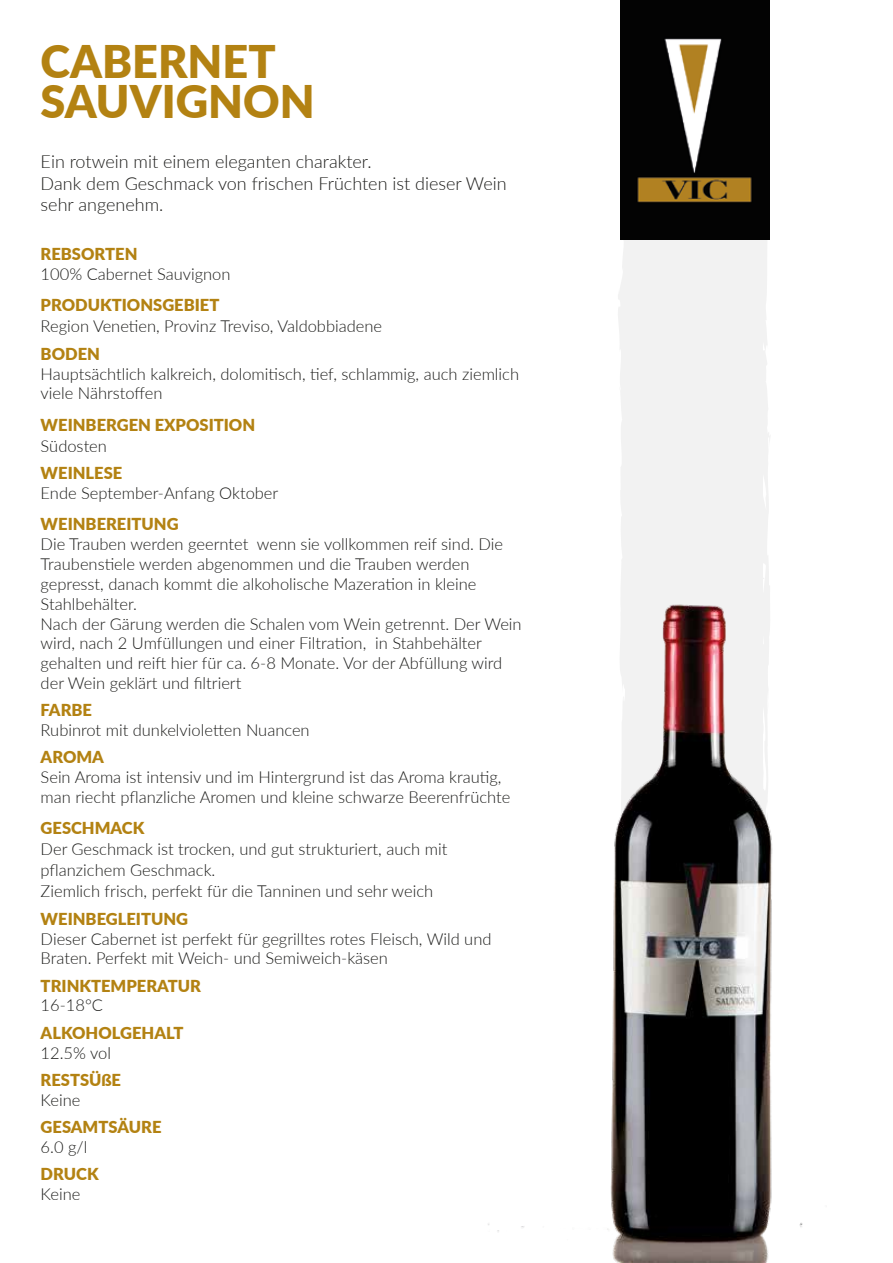
<style>
.page{position:relative;width:893px;height:1263px;background:#fff}
.page>*{position:absolute;margin:0;border:0;box-sizing:border-box;transform-origin:0 0}
.t1{font:900 45px/40.5px "Lato";color:#b38212}
.t2{font:300 18px/21.6px "Lato";color:#1d1d1b}
.t3{font:300 16.5px/19.8px "Lato";color:#1d1d1b}
.t4{font:900 16.5px "Lato";color:#b38212}
</style>
<div class="page">
<div style="left:618px;top:186px;width:152px;height:348px;background:#f2f2f2"></div>
<svg style="left:762px;top:434px;width:1px;height:20px"></svg>
<svg style="left:626px;top:399px;width:1px;height:12px"></svg>
<svg style="left:626px;top:488px;width:1px;height:13px"></svg>
<img style="left:620px;top:0;width:149px;height:239px">
<img style="left:488px;top:534px;width:315px;height:729px">
<h1 class="t1" style="left:41px;top:39px;width:276px">CABERNET<br>SAUVIGNON</h1>
<p class="t2" style="left:41px;top:150px;width:467px">Ein rotwein mit einem eleganten charakter.<br>Dank dem Geschmack von frischen Früchten ist dieser Wein sehr angenehm.</p>
<p class="t4" style="left:41px;top:242px;width:98px">REBSORTEN</p>
<p class="t3" style="left:41px;top:263px;width:191px">100% Cabernet Sauvignon</p>
<p class="t4" style="left:41px;top:293px;width:180px">PRODUKTIONSGEBIET</p>
<p class="t3" style="left:41px;top:316px;width:343px">Region Venetien, Provinz Treviso, Valdobbiadene</p>
<p class="t4" style="left:41px;top:341px;width:61px">BODEN</p>
<p class="t3" style="left:41px;top:363px;width:480px">Hauptsächtlich kalkreich, dolomitisch, tief, schlammig, auch ziemlich viele Nährstoffen</p>
<p class="t4" style="left:41px;top:412px;width:216px">WEINBERGEN EXPOSITION</p>
<p class="t3" style="left:41px;top:435px;width:68px">Südosten</p>
<p class="t4" style="left:41px;top:461px;width:83px">WEINLESE</p>
<p class="t3" style="left:41px;top:482px;width:239px">Ende September-Anfang Oktober</p>
<p class="t4" style="left:41px;top:512px;width:140px">WEINBEREITUNG</p>
<p class="t3" style="left:41px;top:534px;width:483px">Die Trauben werden geerntet wenn sie vollkommen reif sind. Die Traubenstiele werden abgenommen und die Trauben werden gepresst, danach kommt die alkoholische Mazeration in kleine Stahlbehälter.<br>Nach der Gärung werden die Schalen vom Wein getrennt. Der Wein wird, nach 2 Umfüllungen und einer Filtration, in Stahbehälter gehalten und reift hier für ca. 6-8 Monate. Vor der Abfüllung wird der Wein geklärt und filtriert</p>
<p class="t4" style="left:41px;top:698px;width:53px">FARBE</p>
<p class="t3" style="left:41px;top:719px;width:271px">Rubinrot mit dunkelvioletten Nuancen</p>
<p class="t4" style="left:41px;top:745px;width:65px">AROMA</p>
<p class="t3" style="left:41px;top:767px;width:471px">Sein Aroma ist intensiv und im Hintergrund ist das Aroma krautig, man riecht pflanzliche Aromen und kleine schwarze Beerenfrüchte</p>
<p class="t4" style="left:41px;top:816px;width:105px">GESCHMACK</p>
<p class="t3" style="left:41px;top:838px;width:408px;line-height:21px">Der Geschmack ist trocken, und gut strukturiert, auch mit pflanzichem Geschmack.<br>Ziemlich frisch, perfekt für die Tanninen und sehr weich</p>
<p class="t4" style="left:41px;top:906px;width:149px">WEINBEGLEITUNG</p>
<p class="t3" style="left:41px;top:928px;width:452px">Dieser Cabernet ist perfekt für gegrilltes rotes Fleisch, Wild und<br>Braten. Perfekt mit Weich- und Semiweich-käsen</p>
<p class="t4" style="left:41px;top:973px;width:162px">TRINKTEMPERATUR</p>
<p class="t3" style="left:41px;top:995px;width:64px">16-18°C</p>
<p class="t4" style="left:41px;top:1020px;width:144px">ALKOHOLGEHALT</p>
<p class="t3" style="left:41px;top:1042px;width:72px">12.5% vol</p>
<p class="t4" style="left:41px;top:1067px;width:82px">RESTSÜßE</p>
<p class="t3" style="left:41px;top:1089px;width:41px">Keine</p>
<p class="t4" style="left:41px;top:1114px;width:122px">GESAMTSÄURE</p>
<p class="t3" style="left:41px;top:1136px;width:48px">6.0 g/l</p>
<p class="t4" style="left:41px;top:1162px;width:60px">DRUCK</p>
<p class="t3" style="left:41px;top:1183px;width:41px">Keine</p>
</div>
